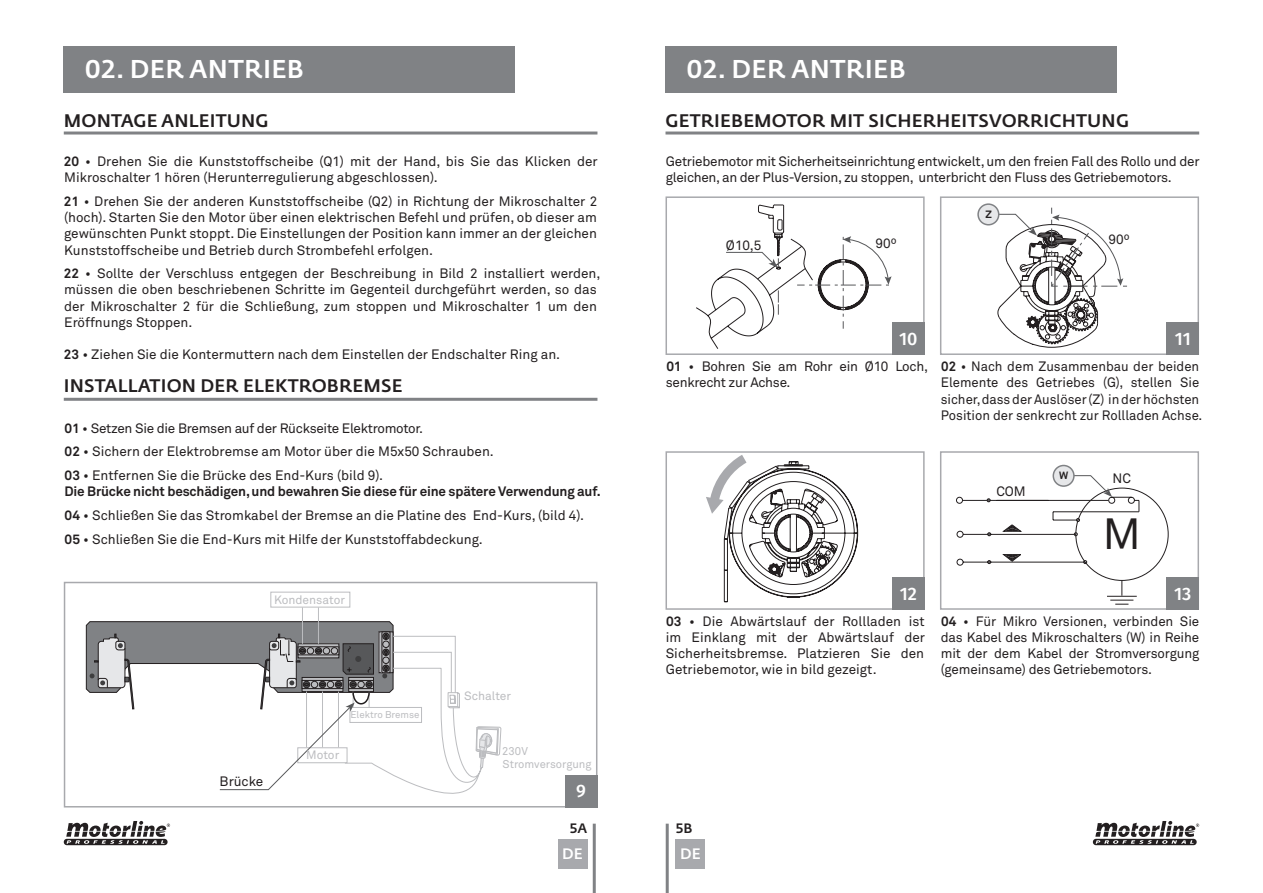
<style>
.page{position:relative;width:1263px;height:893px;background:#fff}
.page>*{position:absolute;margin:0;border:0;box-sizing:border-box;transform-origin:0 0}
.t1{font:43.2px "Akkurat Pro";color:#231f20}
.t2{font:500 25.5px "Fedra Sans Std";letter-spacing:.01em;color:#fff}
.t3{font:500 18px "Fedra Sans Std";letter-spacing:.01em;color:#231f20}
.t4{font:500 18px "Fira Sans";color:#fff}
.t5{font:500 15px "Fedra Sans Std";color:#fff}
.t6{font:13.5px/16.2px "Akkurat Pro";color:#231f20}
.t7{font:13.5px/16.2px "Akkurat Pro";letter-spacing:-.02em;color:#231f20}
.t8{font:500 13.5px "Fedra Sans Std";color:#231f20}
.t9{font:12px "Akkurat Pro";color:#bcbdc0}
.t10{font:11.25px/13.5px "Akkurat Pro";color:#bcbdc0}
.t11{font:700 10.5px "Akkurat Pro";color:#231f20}
.t12{font:9.75px "Akkurat Pro";color:#bcbdc0}
.s1{font-weight:700}
</style>
<div class="page">
<div style="left:665px;top:47px;width:452px;height:46px;background:#808285"></div>
<div style="left:64px;top:47px;width:451px;height:46px;background:#808285"></div>
<hr style="left:665px;top:132px;width:534px;height:3px;background:#808285">
<hr style="left:64px;top:132px;width:533px;height:3px;background:#808285">
<hr style="left:593px;top:824px;width:3px;height:69px;background:#808285">
<hr style="left:666px;top:824px;width:3px;height:69px;background:#808285">
<div style="left:675px;top:839px;width:30px;height:30px;background:#a8a9ad"></div>
<div style="left:558px;top:839px;width:29px;height:30px;background:#a8a9ad"></div>
<hr style="left:64px;top:398px;width:533px;height:3px;background:#808285">
<div style="left:64px;top:582px;width:533px;height:225px;border:2px solid #a8a9ad"></div>
<div style="left:565px;top:775px;width:32px;height:32px;background:#808285"></div>
<hr style="left:302px;top:607px;width:1px;height:37px;background:#bcbdc0">
<hr style="left:318px;top:607px;width:1px;height:37px;background:#bcbdc0">
<div style="left:270px;top:592px;width:80px;height:15px;border:1px solid #bcbdc0"></div>
<div style="left:665px;top:196px;width:260px;height:159px;border:2px solid #a8a9ad"></div>
<svg style="left:696px;top:205px;width:195px;height:144px"></svg>
<div style="left:892px;top:322px;width:33px;height:33px;background:#808285"></div>
<div style="left:665px;top:451px;width:260px;height:159px;border:2px solid #a8a9ad"></div>
<div style="left:940px;top:451px;width:259px;height:159px;border:2px solid #a8a9ad"></div>
<div style="left:892px;top:577px;width:33px;height:33px;background:#808285"></div>
<div style="left:1166px;top:577px;width:33px;height:33px;background:#808285"></div>
<svg style="left:956px;top:475px;width:212px;height:129px"></svg>
<div style="left:1053px;top:465px;width:21px;height:21px;background:#e6e7e9;border-radius:50%"></div>
<div style="left:1052px;top:465px;width:23px;height:22px;border:2px solid #808285;border-radius:50%"></div>
<svg style="left:706px;top:455px;width:152px;height:147px"></svg>
<div style="left:940px;top:196px;width:259px;height:159px;border:2px solid #a8a9ad"></div>
<div style="left:1166px;top:322px;width:33px;height:33px;background:#808285"></div>
<svg style="left:990px;top:208px;width:137px;height:140px"></svg>
<div style="left:978px;top:204px;width:21px;height:21px;background:#e6e7e9;border-radius:50%"></div>
<div style="left:977px;top:203px;width:22px;height:22px;border:2px solid #808285;border-radius:50%"></div>
<svg style="left:1093px;top:821px;width:106px;height:24px"></svg>
<svg style="left:64px;top:621px;width:437px;height:224px"></svg>
<h2 class="t2" style="left:85px;top:53px;width:220px">02. DER ANTRIEB</h2>
<h3 class="t3" style="left:64px;top:110px;width:206px">MONTAGE ANLEITUNG</h3>
<p class="t6" style="left:64px;top:154px;width:535px"><span class="s1">20</span> • Drehen Sie die Kunststoffscheibe (Q1) mit der Hand, bis Sie das Klicken der<br>Mikroschalter 1 hören (Herunterregulierung abgeschlossen).</p>
<p class="t6" style="left:64px;top:193px;width:535px;text-align:justify"><span class="s1">21</span> • Drehen Sie der anderen Kunststoffscheibe (Q2) in Richtung der Mikroschalter 2 (hoch). Starten Sie den Motor über einen elektrischen Befehl und prüfen, ob dieser am gewünschten Punkt stoppt. Die Einstellungen der Position kann immer an der gleichen Kunststoffscheibe und Betrieb durch Strombefehl erfolgen.</p>
<p class="t6" style="left:64px;top:266px;width:538px"><span class="s1">22</span> • Sollte der Verschluss entgegen der Beschreibung in Bild 2 installiert werden, müssen die oben beschriebenen Schritte im Gegenteil durchgeführt werden, so das der Mikroschalter 2 für die Schließung, zum stoppen und Mikroschalter 1 um den Eröffnungs Stoppen.</p>
<p class="t6" style="left:64px;top:347px;width:498px"><span class="s1">23</span> • Ziehen Sie die Kontermuttern nach dem Einstellen der Endschalter Ring an.</p>
<h3 class="t3" style="left:64px;top:374px;width:340px">INSTALLATION DER ELEKTROBREMSE</h3>
<p class="t6" style="left:65px;top:416px;width:431px;line-height:23.7px"><span class="s1">01</span> • Setzen Sie die Bremsen auf der Rückseite Elektromotor.<br><span class="s1">02</span> • Sichern der Elektrobremse am Motor über die M5x50 Schrauben.<br><span class="s1">03</span> • Entfernen Sie die Brücke des End-Kurs (bild 9).</p>
<p class="t6" style="left:64px;top:480px;width:538px;line-height:23.7px"><span class="s1">Die Brücke nicht beschädigen, und bewahren Sie diese für eine spätere Verwendung auf.<br>04</span> • Schließen Sie das Stromkabel der Bremse an die Platine des End-Kurs, (bild 4).<br><span class="s1">05</span> • Schließen Sie die End-Kurs mit Hilfe der Kunststoffabdeckung.</p>
<p class="t9" style="left:274px;top:593px;width:72px">Kondensator</p>
<p class="t6" style="left:220px;top:773px;width:45px">Brücke</p>
<p class="t12" style="left:350px;top:709px;width:71px">Elektro Bremse</p>
<p class="t9" style="left:306px;top:748px;width:34px">Motor</p>
<p class="t9" style="left:464px;top:688px;width:48px">Schalter</p>
<p class="t10" style="left:502px;top:744px;width:91px">230V<br>Stromversorgung</p>
<h3 class="t4" style="left:576px;top:777px;width:11px">9</h3>
<h2 class="t2" style="left:687px;top:53px;width:220px">02. DER ANTRIEB</h2>
<h3 class="t3" style="left:666px;top:110px;width:465px">GETRIEBEMOTOR MIT SICHERHEITSVORRICHTUNG</h3>
<p class="t7" style="left:666px;top:154px;width:535px">Getriebemotor mit Sicherheitseinrichtung entwickelt, um den freien Fall des Rollo und der gleichen, an der Plus-Version, zu stoppen, unterbricht den Fluss des Getriebemotors.</p>
<p class="t6" style="left:726px;top:238px;width:37px">Ø10,5</p>
<p class="t6" style="left:875px;top:235px;width:23px">90º</p>
<p class="t11" style="left:985px;top:208px;width:8px">Z</p>
<p class="t6" style="left:1108px;top:231px;width:23px">90º</p>
<h3 class="t4" style="left:899px;top:324px;width:20px">10</h3>
<h3 class="t4" style="left:1175px;top:324px;width:18px">11</h3>
<p class="t7" style="left:666px;top:358px;width:264px"><span class="s1">01</span> • Bohren Sie am Rohr ein Ø10 Loch, senkrecht zur Achse.</p>
<p class="t6" style="left:941px;top:359px;width:263px"><span class="s1">02</span> • Nach dem Zusammenbau der beiden Elemente des Getriebes (G), stellen Sie sicher, dass der Auslöser (Z) in der höchsten Position der senkrecht zur Rollladen Achse.</p>
<p class="t6" style="left:996px;top:484px;width:31px">COM</p>
<p class="t11" style="left:1059px;top:469px;width:11px">W</p>
<p class="t6" style="left:1112px;top:471px;width:20px">NC</p>
<h1 class="t1" style="left:1103px;top:508px;width:40px">M</h1>
<h3 class="t4" style="left:900px;top:579px;width:19px">12</h3>
<h3 class="t4" style="left:1174px;top:579px;width:19px">13</h3>
<p class="t6" style="left:666px;top:613px;width:261px;text-align:justify"><span class="s1">03</span> • Die Abwärtslauf der Rollladen ist im Einklang mit der Abwärtslauf der Sicherheitsbremse. Platzieren Sie den Getriebemotor, wie in bild gezeigt.</p>
<p class="t6" style="left:941px;top:613px;width:260px;text-align:justify"><span class="s1">04</span> • Für Mikro Versionen, verbinden Sie das Kabel des Mikroschalters (W) in Reihe mit der dem Kabel der Stromversorgung (gemeinsame) des Getriebemotors.</p>
<p class="t8" style="left:569px;top:820px;width:10px">6</p>
<p class="t8" style="left:675px;top:820px;width:10px">6</p>
<p class="t8" style="left:569px;top:820px;width:19px">5A</p>
<p class="t8" style="left:675px;top:820px;width:19px">5B</p>
<p class="t5" style="left:562px;top:845px;width:22px">DE</p>
<p class="t5" style="left:680px;top:845px;width:22px">DE</p>
</div>
